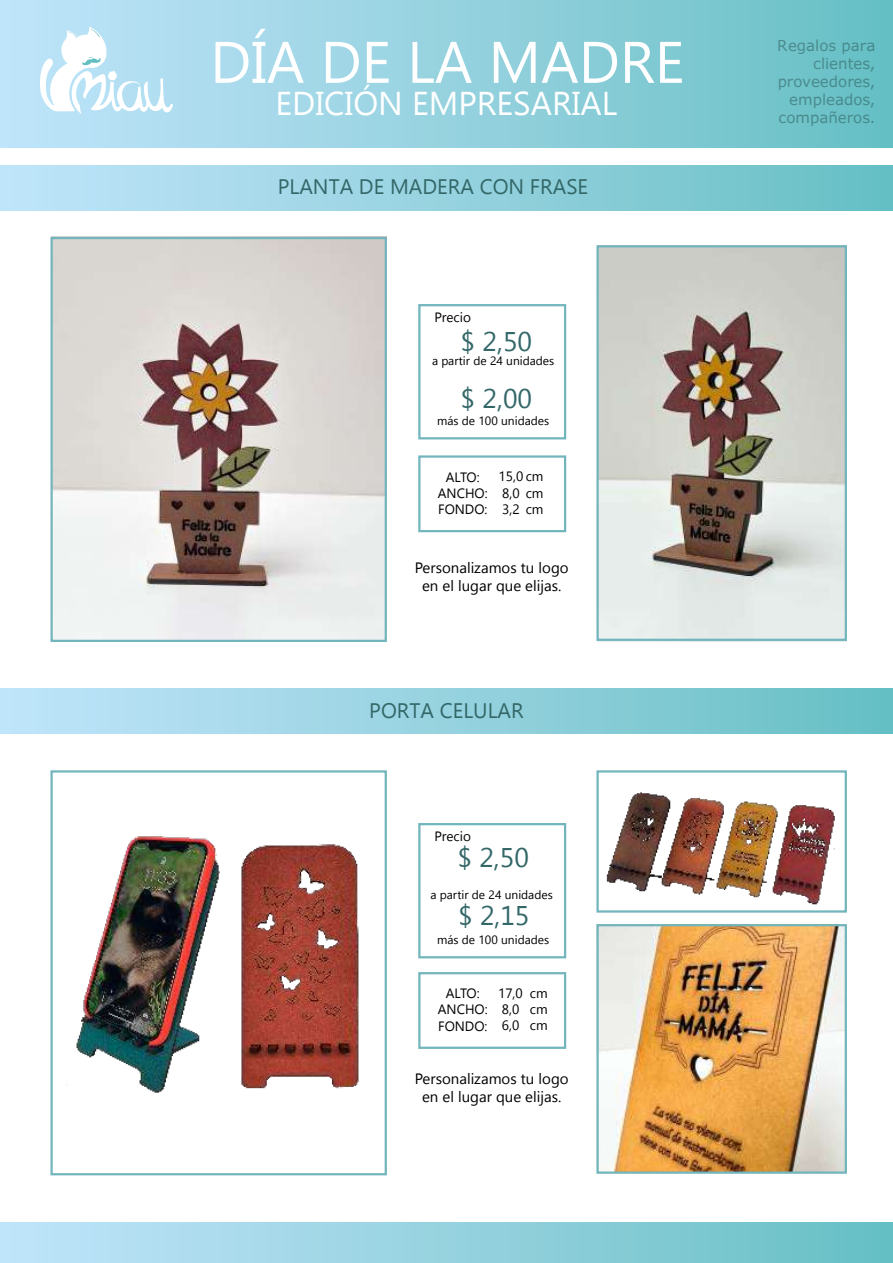
<style>
.page{position:relative;width:893px;height:1263px;background:#fff}
.page>*{position:absolute;margin:0;border:0;box-sizing:border-box;transform-origin:0 0}
.t1{font:58.5px "Myanmar Text";color:#fff}
.t2{font:33px "Myanmar Text";color:#fff}
.t3{font:27px/56.8px "Myanmar Text";color:#336768}
.t4{font:21px "Myanmar Text";color:#336768}
.t5{font:15px/18px "Verdana Pro";color:#336767;text-align:right}
.t6{font:15px "Segoe UI Emoji";color:#000}
.t7{font:12px "Segoe UI Emoji";color:#000}
</style>
<div class="page">
<div style="left:0;top:0;width:893px;height:147px;background:linear-gradient(to right,#c2e5fb,#68bfc4)"></div>
<div style="left:0;top:1222px;width:893px;height:41px;background:linear-gradient(to right,#c2e5fb,#68bfc4)"></div>
<svg style="left:40px;top:27px;width:133px;height:87px"></svg>
<div style="left:1px;top:166px;width:891px;height:45px;background:linear-gradient(to right,#c2e5fb,#68bfc4)"></div>
<div style="left:1px;top:689px;width:891px;height:45px;background:linear-gradient(to right,#c2e5fb,#68bfc4)"></div>
<img style="left:599px;top:927px;width:245px;height:244px">
<div style="left:418px;top:455px;width:148px;height:77px;border:2px solid #72b5bc"></div>
<div style="left:418px;top:304px;width:148px;height:135px;border:2px solid #72b5bc"></div>
<div style="left:418px;top:972px;width:148px;height:77px;border:2px solid #72b5bc"></div>
<div style="left:418px;top:823px;width:148px;height:135px;border:2px solid #72b5bc"></div>
<img style="left:597px;top:248px;width:250px;height:394px">
<img style="left:53px;top:240px;width:331px;height:399px">
<img style="left:606px;top:792px;width:229px;height:113px">
<div style="left:50px;top:237px;width:337px;height:405px;border:2px solid #72b5bc"></div>
<div style="left:50px;top:770px;width:337px;height:405px;border:2px solid #72b5bc"></div>
<div style="left:596px;top:245px;width:251px;height:396px;border:2px solid #72b5bc"></div>
<div style="left:596px;top:924px;width:251px;height:250px;border:2px solid #72b5bc"></div>
<div style="left:596px;top:770px;width:251px;height:143px;border:2px solid #72b5bc"></div>
<img style="left:50px;top:788px;width:309px;height:384px">
<h1 class="t1" style="left:210px;top:28px;width:476px">DÍA DE LA MADRE</h1>
<p class="t5" style="left:778px;top:37px;width:99px">Regalos para clientes, proveedores, empleados, compañeros.</p>
<h2 class="t2" style="left:276px;top:85px;width:343px">EDICIÓN EMPRESARIAL</h2>
<h3 class="t4" style="left:278px;top:175px;width:312px">PLANTA DE MADERA CON FRASE</h3>
<h3 class="t3" style="left:461px;top:313px;width:73px">$ 2,50 $ 2,00</h3>
<p class="t7" style="left:496px;top:352px;width:25px">✔ ◆■</p>
<p class="t6" style="left:436px;top:556px;width:36px">▲□■ ●</p>
<p class="t6" style="left:502px;top:556px;width:68px">□▲ ▼◆ ●□ □</p>
<p class="t6" style="left:430px;top:574px;width:42px">■ ● ●◆</p>
<h3 class="t4" style="left:369px;top:699px;width:156px">PORTA CELULAR</h3>
<h3 class="t3" style="left:457px;top:828px;width:74px;line-height:58.3px">$ 2,50 $ 2,15</h3>
<p class="t7" style="left:495px;top:886px;width:25px">✔ ◆■</p>
<p class="t6" style="left:436px;top:1067px;width:36px">▲□■ ●</p>
<p class="t6" style="left:502px;top:1067px;width:68px">□▲ ▼◆ ●□ □</p>
<p class="t6" style="left:430px;top:1085px;width:42px">■ ● ●◆</p>
</div>
